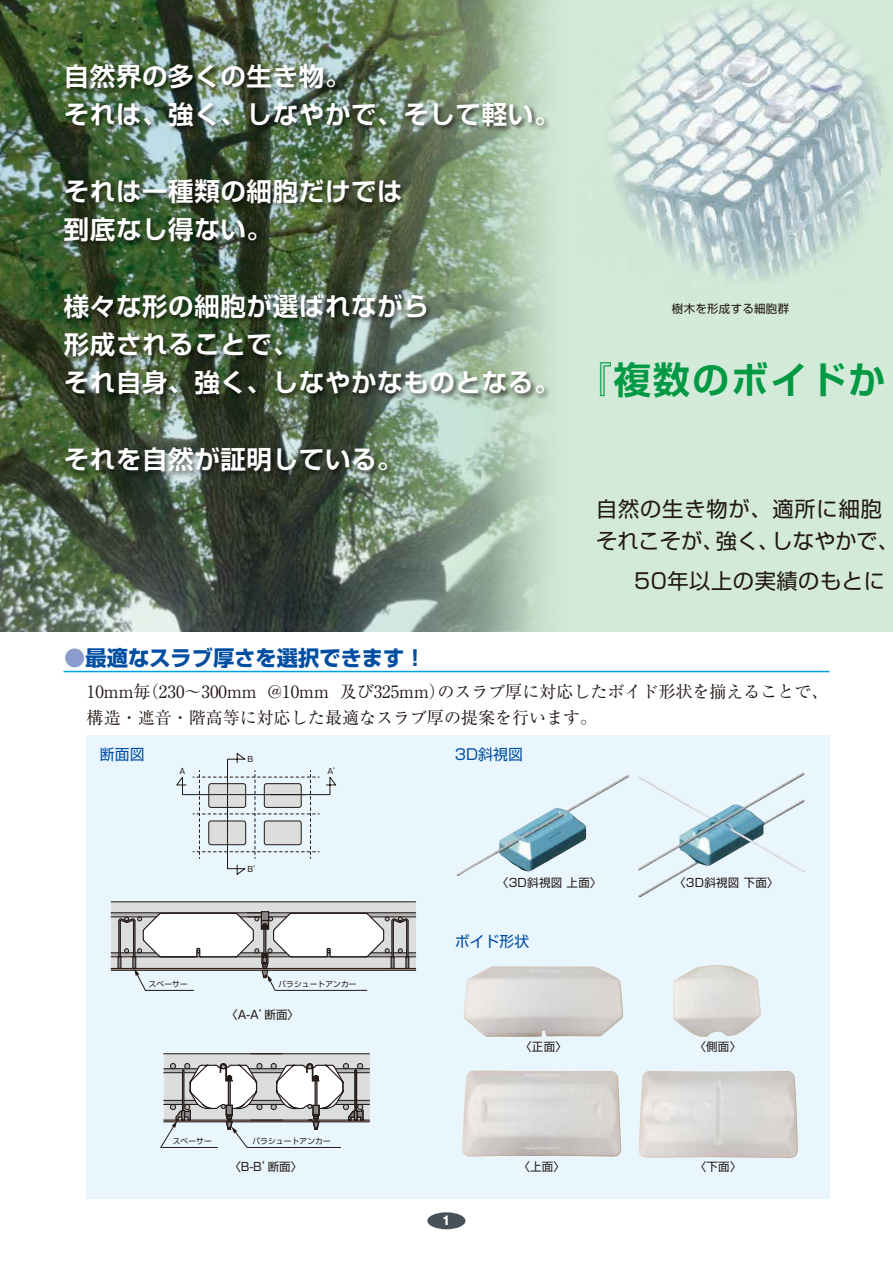
<style>
.page{position:relative;width:893px;height:1263px;background:#fff}
.page>*{position:absolute;margin:0;border:0;box-sizing:border-box;transform-origin:0 0}
.t1{font:700 37.2px "Shin Go Pro De";letter-spacing:.05em;color:#094}
.t2{font:700 25.5px/38.2px "Shin Go Pro De";letter-spacing:.025em;color:#fff}
.t3{font:21.3px/32px "Shin Go Pro";letter-spacing:.025em;color:#221815}
.t4{font:700 21.3px "Shin Go Pro";color:#004ea2}
.t5{font:16.95px/25.5px "Ryumin Pro";color:#221815}
.t6{font:14.85px "Shin Go Pro";color:#004ea2}
.t7{font:700 12px "Gothic MB101 Pro";color:#fff}
.t8{font:11.55px "Shin Go Pro";letter-spacing:.025em;color:#221815}
.t9{font:7.65px "Shin Go Pro";letter-spacing:.025em;color:#221815}
.s1{color:#8b9ccf}
</style>
<div class="page">
<img style="left:583px;top:0;width:310px;height:631px">
<img style="left:0;top:0;width:488px;height:631px">
<div style="left:86px;top:735px;width:744px;height:464px;background:#eaf6fd"></div>
<svg style="left:488px;top:0;width:95px;height:631px;background:#c2d9c5"></svg>
<div style="left:164px;top:1054px;width:205px;height:68px;background:#dcdddd"></div>
<div style="left:111px;top:902px;width:305px;height:68px;background:#dcdddd"></div>
<img style="left:464px;top:966px;width:159px;height:71px">
<img style="left:639px;top:1071px;width:159px;height:87px">
<img style="left:462px;top:1071px;width:159px;height:86px">
<img style="left:673px;top:965px;width:88px;height:72px">
<hr style="left:64px;top:671px;width:765px;height:1px;background:#00a0e9">
<img style="left:59px;top:59px;width:509px;height:462px">
<img style="left:456px;top:774px;width:173px;height:102px">
<img style="left:638px;top:772px;width:167px;height:125px">
<svg style="left:176px;top:753px;width:160px;height:122px"></svg>
<hr style="left:111px;top:901px;width:305px;height:1px;background:#221815">
<hr style="left:164px;top:1053px;width:118px;height:1px;background:#221815">
<hr style="left:251px;top:1053px;width:118px;height:1px;background:#221815">
<svg style="left:160px;top:1063px;width:209px;height:85px"></svg>
<svg style="left:111px;top:911px;width:305px;height:80px"></svg>
<div style="left:427px;top:1212px;width:38px;height:17px;background:#485157;border-radius:50%"></div>
<p class="t2" style="left:64px;top:54px;width:497px">自然界の多くの生き物。<br>それは、強く、しなやかで、そして軽い。</p>
<p class="t2" style="left:64px;top:169px;width:341px">それは一種類の細胞だけでは到底なし得ない。</p>
<p class="t2" style="left:64px;top:284px;width:497px">様々な形の細胞が選ばれながら<br>形成されることで、<br>それ自身、強く、しなやかなものとなる。</p>
<p class="t2" style="left:64px;top:437px;width:341px">それを自然が証明している。</p>
<p class="t8" style="left:672px;top:299px;width:119px">樹木を形成する細胞群</p>
<h1 class="t1" style="left:575px;top:349px;width:312px">『複数のボイドか</h1>
<p class="t3" style="left:596px;top:491px;width:304px">自然の生き物が、適所に細胞それこそが、強く、しなやかで、</p>
<p class="t3" style="left:634px;top:562px;width:252px">50年以上の実績のもとに</p>
<p class="t4" style="left:64px;top:641px;width:363px"><span class="s1">●</span>最適なスラブ厚さを選択できます！</p>
<p class="t5" style="left:87px;top:678px;width:743px">10mm毎（230～300mm @10mm 及び325mm）のスラブ厚に対応したボイド形状を揃えることで、構造・遮音・階高等に対応した最適なスラブ厚の提案を行います。</p>
<p class="t6" style="left:100px;top:742px;width:46px">断面図</p>
<p class="t6" style="left:455px;top:742px;width:70px">3D斜視図</p>
<p class="t9" style="left:248px;top:753px;width:7px">B</p>
<p class="t9" style="left:179px;top:765px;width:7px">A</p>
<p class="t9" style="left:327px;top:765px;width:15px">A’</p>
<p class="t9" style="left:248px;top:862px;width:15px">B’</p>
<p class="t9" style="left:149px;top:978px;width:41px">スペーサー</p>
<p class="t9" style="left:278px;top:978px;width:80px">パラシュートアンカー</p>
<p class="t8" style="left:226px;top:1005px;width:74px">〈A-A’断面〉</p>
<p class="t9" style="left:173px;top:1135px;width:41px">スペーサー</p>
<p class="t9" style="left:252px;top:1135px;width:80px">パラシュートアンカー</p>
<p class="t8" style="left:229px;top:1157px;width:74px">〈B-B’断面〉</p>
<p class="t8" style="left:497px;top:873px;width:106px">〈3D斜視図 上面〉</p>
<p class="t6" style="left:455px;top:929px;width:76px">ボイド形状</p>
<p class="t8" style="left:674px;top:873px;width:106px">〈3D斜視図 下面〉</p>
<p class="t8" style="left:520px;top:1037px;width:48px">〈正面〉</p>
<p class="t8" style="left:694px;top:1037px;width:48px">〈側面〉</p>
<p class="t7" style="left:442px;top:1210px;width:10px">1</p>
<p class="t8" style="left:518px;top:1157px;width:48px">〈上面〉</p>
<p class="t8" style="left:695px;top:1157px;width:48px">〈下面〉</p>
</div>
